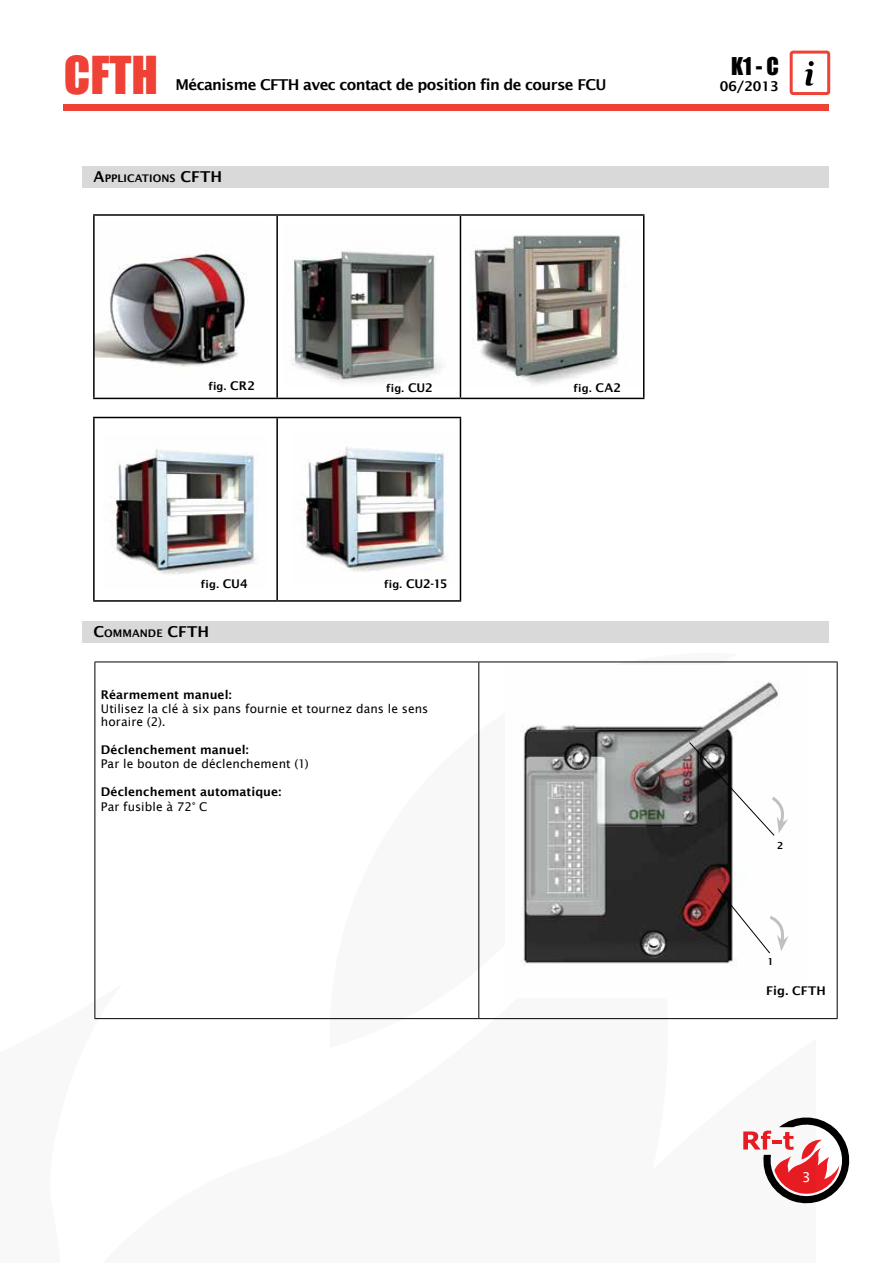
<style>
.page{position:relative;width:893px;height:1263px;background:#fff}
.page>*{position:absolute;margin:0;border:0;box-sizing:border-box;transform-origin:0 0}
.t1{font:48px "Impact";color:#ef4135}
.t2{font:22.5px "Impact";color:#000}
.t3{font:600 15px "Lucida Sans";letter-spacing:-.04em;color:#000}
.t4{font:600 13.5px "Lucida Sans";color:#000}
.t5{font:13.5px "Lucida Sans";color:#fff}
.t6{font:12px/13.5px "Lucida Sans Unicode";letter-spacing:.005em;color:#000}
.t7{font:600 12px "Lucida Sans";letter-spacing:.005em;color:#000}
.t8{font:12px/14.4px "Lucida Sans";letter-spacing:.01em;color:#000}
.t9{font:600 10.5px "Lucida Sans";letter-spacing:.005em;color:#000}
.t10{font:600 10.5px "Lucida Sans";letter-spacing:.02em;color:#000}
.t11{font:600 9.75px "Lucida Sans";color:#000}
.s1{font-size:15px}
.s2{font-size:12px}
.s3{font-size:10.5px}
.s4{font-weight:600}
.s5{font-family:"Lucida Sans Unicode"}
</style>
<div class="page">
<svg style="left:94px;top:661px;width:722px;height:359px"></svg>
<svg style="left:743px;top:1117px;width:107px;height:87px"></svg>
<div style="left:64px;top:104px;width:765px;height:7px;background:#ef4135"></div>
<svg style="left:804px;top:61px;width:10px;height:25px"></svg>
<div style="left:790px;top:51px;width:40px;height:44px;border:3px solid #ef4135;border-radius:2px"></div>
<div style="left:83px;top:622px;width:746px;height:21px;background:#d9d9d9"></div>
<div style="left:83px;top:167px;width:746px;height:21px;background:#d9d9d9"></div>
<hr style="left:94px;top:662px;width:385px;height:1px;background:#000">
<hr style="left:94px;top:662px;width:1px;height:356px;background:#000">
<hr style="left:479px;top:662px;width:358px;height:1px;background:#000">
<hr style="left:478px;top:662px;width:1px;height:356px;background:#000">
<hr style="left:837px;top:662px;width:1px;height:356px;background:#000">
<hr style="left:94px;top:1018px;width:385px;height:1px;background:#000">
<hr style="left:479px;top:1018px;width:358px;height:1px;background:#000">
<img style="left:505px;top:666px;width:300px;height:332px">
<svg style="left:717px;top:888px;width:72px;height:65px"></svg>
<svg style="left:689px;top:742px;width:99px;height:94px"></svg>
<hr style="left:93px;top:214px;width:184px;height:2px;background:#000">
<hr style="left:93px;top:216px;width:2px;height:182px;background:#000">
<hr style="left:277px;top:214px;width:183px;height:2px;background:#000">
<hr style="left:276px;top:216px;width:2px;height:182px;background:#000">
<hr style="left:460px;top:214px;width:184px;height:2px;background:#000">
<hr style="left:460px;top:216px;width:1px;height:182px;background:#000">
<hr style="left:643px;top:216px;width:1px;height:182px;background:#000">
<hr style="left:93px;top:398px;width:184px;height:1px;background:#000">
<hr style="left:277px;top:398px;width:183px;height:1px;background:#000">
<hr style="left:460px;top:398px;width:184px;height:1px;background:#000">
<hr style="left:93px;top:417px;width:184px;height:1px;background:#000">
<hr style="left:93px;top:418px;width:2px;height:182px;background:#000">
<hr style="left:277px;top:417px;width:184px;height:1px;background:#000">
<hr style="left:276px;top:418px;width:2px;height:182px;background:#000">
<hr style="left:460px;top:418px;width:1px;height:182px;background:#000">
<hr style="left:93px;top:600px;width:184px;height:2px;background:#000">
<hr style="left:277px;top:600px;width:184px;height:2px;background:#000">
<img style="left:94px;top:222px;width:153px;height:175px">
<img style="left:290px;top:251px;width:152px;height:132px">
<img style="left:111px;top:449px;width:147px;height:126px">
<img style="left:302px;top:446px;width:146px;height:126px">
<img style="left:471px;top:235px;width:150px;height:149px">
<h1 class="t1" style="left:64px;top:38px;width:96px">CFTH</h1>
<p class="t3" style="left:176px;top:76px;width:432px">Mécanisme CFTH avec contact de position fin de course FCU</p>
<p class="t9" style="left:94px;top:172px;width:130px"><span class="s1">A</span>PPLICATIONS <span class="s1">CFTH</span></p>
<p class="t10" style="left:208px;top:380px;width:48px">fig. <span class="s2">CR2</span></p>
<p class="t10" style="left:386px;top:382px;width:48px">fig. <span class="s2">CU2</span></p>
<p class="t10" style="left:574px;top:383px;width:49px">fig. <span class="s2">CA2</span></p>
<p class="t10" style="left:201px;top:578px;width:48px">fig. <span class="s2">CU4</span></p>
<p class="t7" style="left:384px;top:577px;width:65px"><span class="s3">fig.</span> CU2-15</p>
<p class="t9" style="left:94px;top:627px;width:117px"><span class="s1">C</span>OMMANDE <span class="s1">CFTH</span></p>
<p class="t7" style="left:101px;top:688px;width:132px">Réarmement manuel:</p>
<p class="t6" style="left:101px;top:702px;width:329px">Utilisez la clé à six pans fournie et tournez dans le sens horaire (2).</p>
<p class="t8" style="left:101px;top:742px;width:209px"><span class="s4">Déclenchement manuel:<br></span>Par le bouton de déclenchement <span class="s5">(1)</span></p>
<p class="t7" style="left:101px;top:785px;width:182px">Déclenchement automatique:</p>
<p class="t6" style="left:101px;top:800px;width:108px">Par fusible à 72° C</p>
<h2 class="t2" style="left:731px;top:49px;width:49px">K1 - C</h2>
<p class="t4" style="left:720px;top:79px;width:61px">06/2013</p>
<p class="t11" style="left:777px;top:840px;width:8px">2</p>
<p class="t11" style="left:767px;top:956px;width:8px">1</p>
<p class="t7" style="left:766px;top:984px;width:61px">Fig. CFTH</p>
<p class="t5" style="left:802px;top:1169px;width:10px">3</p>
</div>
